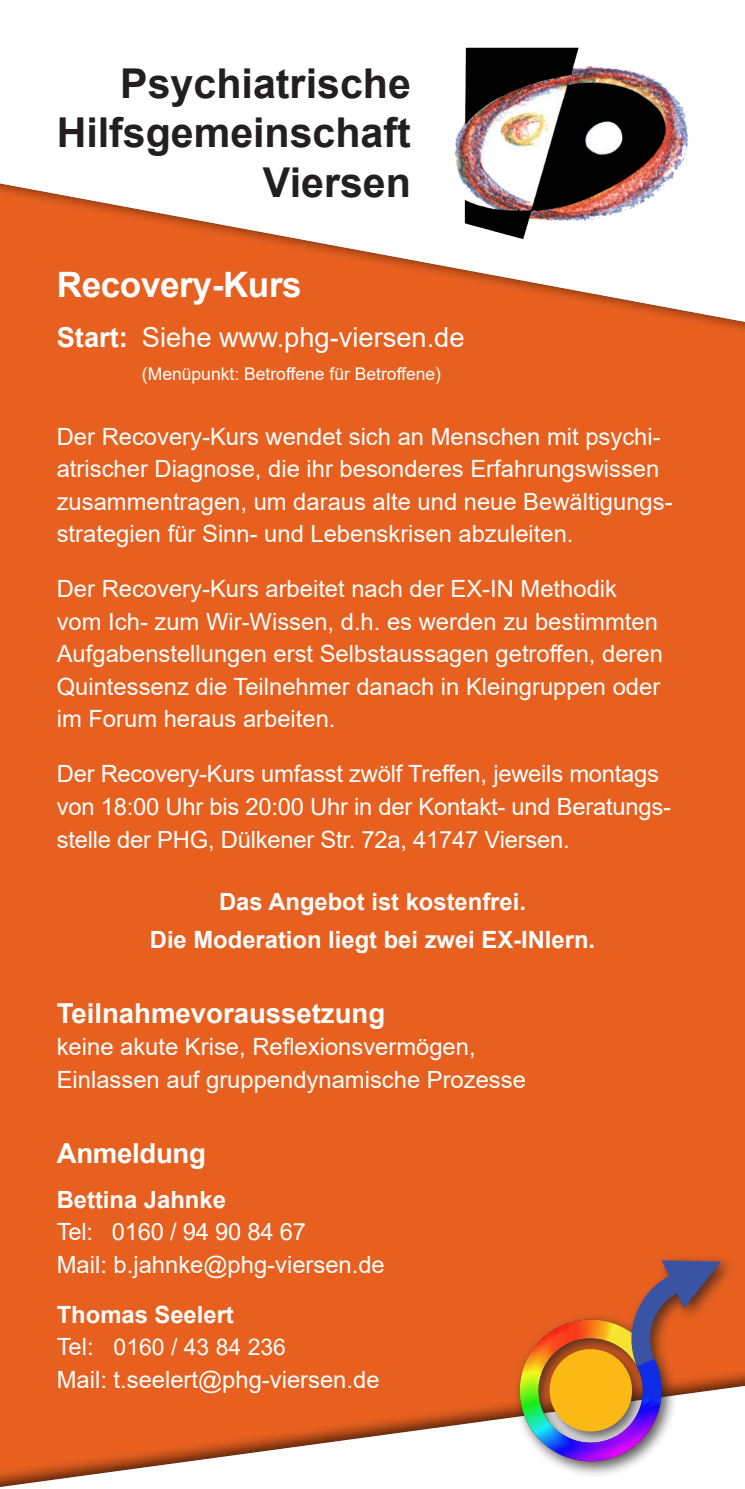
<style>
.page{position:relative;width:745px;height:1489px;background:#fff}
.page>*{position:absolute;margin:0;border:0;box-sizing:border-box;transform-origin:0 0}
.t1{font:700 41.25px "Arial";color:#231f20}
.t2{font:700 35px "Arial";letter-spacing:-.01em;color:#fff}
.t3{font:700 27.5px "Arial";color:#fff}
.t4{font:27.5px "Arial";color:#fff}
.t5{font:23.75px/32.5px "Arial";color:#fff}
.t6{font:700 23.75px "Arial";color:#fff}
.t7{font:23px "Arial";color:#fff}
.t8{font:17.5px "Arial";color:#fff}
.s1{font-weight:700}
.s2{font-size:23.75px}
</style>
<div class="page">
<div style="left:0;top:172px;width:744px;height:1316px;background:#231f20;opacity:.75"></div>
<img style="left:451px;top:47px;width:238px;height:194px">
<div style="left:513px;top:1253px;width:223px;height:224px;background:#231f20;opacity:.75"></div>
<svg style="left:517px;top:1260px;width:203px;height:203px;background:#c2805e"></svg>
<p class="t1" style="left:120px;top:54px;width:292px">Psychiatrische</p>
<p class="t1" style="left:57px;top:104px;width:355px">Hilfsgemeinschaft</p>
<p class="t1" style="left:263px;top:153px;width:149px">Viersen</p>
<p class="t2" style="left:57px;top:260px;width:246px">Recovery-Kurs</p>
<p class="t4" style="left:57px;top:318px;width:409px"><span class="s1">Start:</span> Siehe www.phg-viersen.de</p>
<p class="t8" style="left:142px;top:361px;width:300px">(Menüpunkt: Betroffene für Betroffene)</p>
<p class="t5" style="left:57px;top:420px;width:617px">Der Recovery-Kurs wendet sich an Menschen mit psychi&shy;atrischer Diagnose, die ihr besonderes Erfahrungswissen zusammentragen, um daraus alte und neue Bewältigungs&shy;strategien für Sinn- und Lebenskrisen abzuleiten.</p>
<p class="t5" style="left:57px;top:572px;width:607px">Der Recovery-Kurs arbeitet nach der EX-IN Methodik vom Ich- zum Wir-Wissen, d.h. es werden zu bestimmten Aufgabenstellungen erst Selbstaussagen getroffen, deren Quintessenz die Teilnehmer danach in Kleingruppen oder im Forum heraus arbeiten.</p>
<p class="t5" style="left:57px;top:757px;width:615px">Der Recovery-Kurs umfasst zwölf Treffen, jeweils montags von 18:00 Uhr bis 20:00 Uhr in der Kontakt- und Beratungs&shy;stelle der PHG, Dülkener Str. 72a, 41747 Viersen.</p>
<p class="t6" style="left:219px;top:884px;width:308px">Das Angebot ist kostenfrei.</p>
<p class="t6" style="left:150px;top:922px;width:446px">Die Moderation liegt bei zwei EX-INlern.</p>
<p class="t3" style="left:57px;top:993px;width:330px">Teilnahmevoraussetzung</p>
<p class="t5" style="left:57px;top:1030px;width:420px">keine akute Krise, Reflexionsvermögen,</p>
<p class="t5" style="left:57px;top:1062px;width:470px">Einlassen auf gruppendynamische Prozesse</p>
<p class="t3" style="left:57px;top:1133px;width:151px">Anmeldung</p>
<p class="t5" style="left:57px;top:1182px;width:251px"><span class="s1">Bettina Jahnke<br></span>Tel: 0160 / 94 90 84 67</p>
<p class="t5" style="left:57px;top:1247px;width:329px">Mail: b.jahnke@phg-viersen.de</p>
<p class="t6" style="left:57px;top:1297px;width:178px">Thomas Seelert</p>
<p class="t7" style="left:57px;top:1331px;width:231px"><span class="s2">Tel:</span> 0160 / 43 84 236</p>
<p class="t5" style="left:57px;top:1362px;width:324px">Mail: t.seelert@phg-viersen.de</p>
</div>
